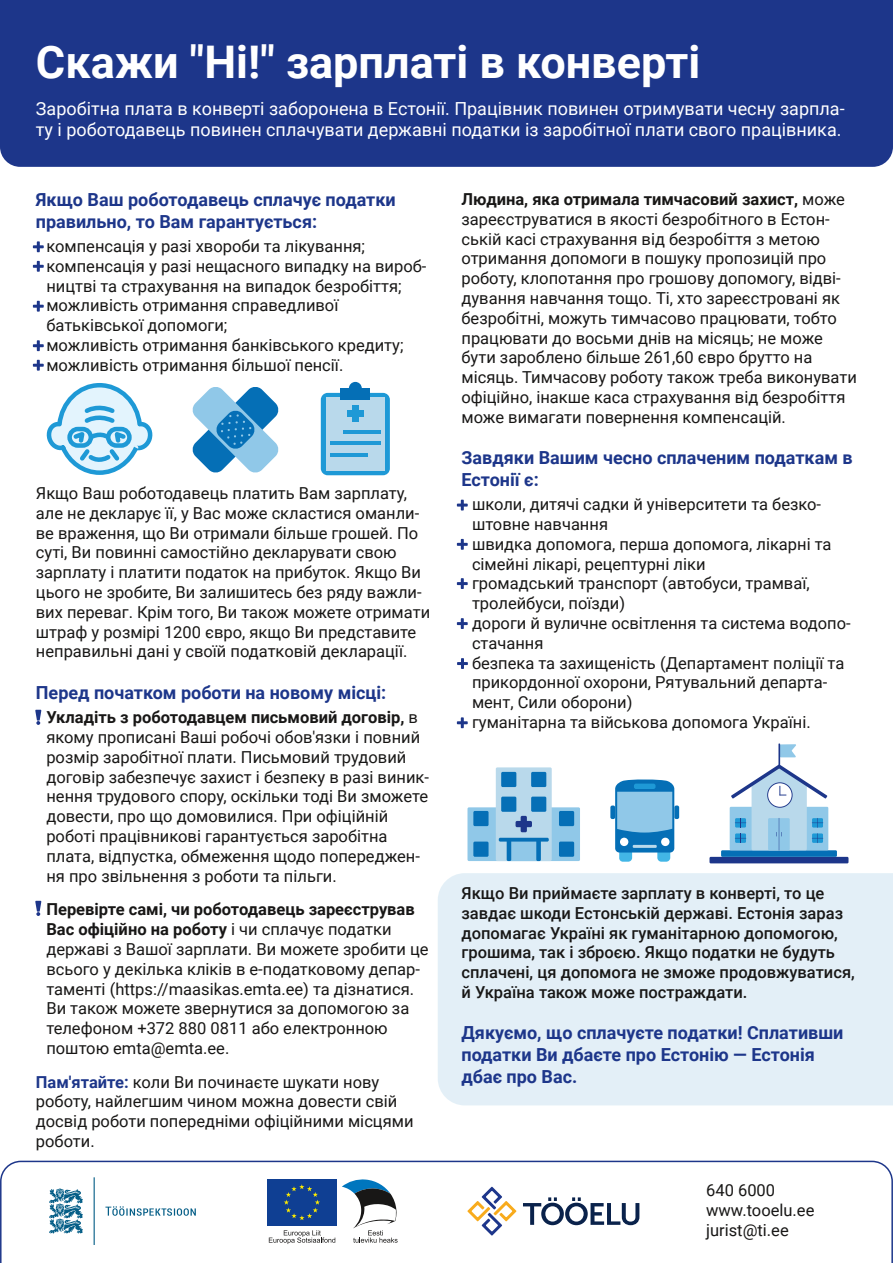
<style>
.page{position:relative;width:893px;height:1263px;background:#fff}
.page>*{position:absolute;margin:0;border:0;box-sizing:border-box;transform-origin:0 0}
.t1{font:700 45px "Roboto";color:#fff}
.t2{font:700 18px/21.6px "Roboto";color:#1d368a}
.t3{font:18px/21.6px "Roboto";color:#fff}
.t4{font:16.5px/19.8px "Roboto";color:#181716}
.t5{font:500 16.5px/19.8px "Roboto";color:#181716}
.s1{font-weight:700}
.s2{font-weight:700;color:#1d368a}
</style>
<div class="page">
<div style="left:0;top:0;width:893px;height:167px;background:#1d368a"></div>
<svg style="left:0;top:1160px;width:893px;height:103px"></svg>
<svg style="left:49px;top:1177px;width:147px;height:68px"></svg>
<svg style="left:523px;top:1197px;width:116px;height:28px"></svg>
<svg style="left:467px;top:1187px;width:49px;height:48px"></svg>
<div style="left:262px;top:1174px;width:139px;height:74px;background:#fff"></div>
<svg style="left:269px;top:1230px;width:66px;height:14px"></svg>
<div style="left:267px;top:1179px;width:70px;height:47px;background:#0f3f93"></div>
<svg style="left:284px;top:1184px;width:36px;height:36px"></svg>
<svg style="left:342px;top:1179px;width:56px;height:64px"></svg>
<svg style="left:33px;top:241px;width:11px;height:11px"></svg>
<svg style="left:33px;top:261px;width:11px;height:11px"></svg>
<svg style="left:33px;top:301px;width:11px;height:11px"></svg>
<svg style="left:33px;top:340px;width:11px;height:11px"></svg>
<svg style="left:33px;top:360px;width:11px;height:11px"></svg>
<div style="left:438px;top:873px;width:455px;height:232px;background:#e3eff7"></div>
<div style="left:321px;top:393px;width:69px;height:82px;background:#1e99d6;border-radius:7px"></div>
<div style="left:326px;top:397px;width:58px;height:74px;background:#b9d9eb"></div>
<div style="left:340px;top:388px;width:30px;height:12px;background:#056fb6"></div>
<div style="left:349px;top:382px;width:13px;height:13px;background:#056fb6;border-radius:50%"></div>
<div style="left:352px;top:405px;width:6px;height:17px;background:#1e99d6"></div>
<div style="left:347px;top:410px;width:17px;height:7px;background:#1e99d6"></div>
<hr style="left:343px;top:430px;width:38px;height:4px;background:#1e99d6">
<hr style="left:330px;top:453px;width:38px;height:3px;background:#1e99d6">
<hr style="left:330px;top:441px;width:51px;height:4px;background:#1e99d6">
<div style="left:467px;top:807px;width:113px;height:54px;background:#90c8e8;border-radius:2px"></div>
<div style="left:496px;top:767px;width:56px;height:94px;background:#b9d9eb;border-radius:2px"></div>
<div style="left:509px;top:840px;width:32px;height:21px;background:#90c8e8;border-radius:2px"></div>
<div style="left:501px;top:772px;width:15px;height:15px;background:#056fb6;border-radius:2px"></div>
<div style="left:501px;top:797px;width:15px;height:15px;background:#056fb6;border-radius:2px"></div>
<div style="left:531px;top:772px;width:15px;height:15px;background:#056fb6;border-radius:2px"></div>
<div style="left:531px;top:797px;width:15px;height:15px;background:#056fb6;border-radius:2px"></div>
<div style="left:473px;top:811px;width:16px;height:15px;background:#056fb6;border-radius:2px"></div>
<div style="left:473px;top:841px;width:16px;height:16px;background:#056fb6;border-radius:2px"></div>
<div style="left:559px;top:811px;width:15px;height:15px;background:#056fb6;border-radius:2px"></div>
<div style="left:559px;top:841px;width:15px;height:16px;background:#056fb6;border-radius:2px"></div>
<div style="left:521px;top:816px;width:6px;height:16px;background:#1d368a;border-radius:2px"></div>
<div style="left:516px;top:821px;width:16px;height:6px;background:#1d368a;border-radius:2px"></div>
<hr style="left:499px;top:838px;width:50px;height:3px;background:#056fb6;border-radius:2px">
<hr style="left:507px;top:840px;width:4px;height:21px;background:#056fb6;border-radius:2px">
<div style="left:536px;top:840px;width:5px;height:21px;background:#056fb6;border-radius:2px"></div>
<svg style="left:192px;top:387px;width:87px;height:86px"></svg>
<svg style="left:46px;top:383px;width:107px;height:92px"></svg>
<svg style="left:780px;top:744px;width:16px;height:13px"></svg>
<hr style="left:778px;top:743px;width:2px;height:22px;background:#1d368a">
<div style="left:709px;top:857px;width:139px;height:6px;background:#1d368a"></div>
<div style="left:721px;top:850px;width:116px;height:7px;background:#056fb6"></div>
<div style="left:730px;top:807px;width:98px;height:43px;background:#90c8e8"></div>
<svg style="left:731px;top:764px;width:96px;height:86px"></svg>
<svg style="left:615px;top:779px;width:59px;height:83px;background:#62aad7"></svg>
<div style="left:634px;top:784px;width:21px;height:5px;background:#1e99d6;border-radius:2px"></div>
<hr style="left:633px;top:845px;width:24px;height:3px;background:#b9d9eb">
<div style="left:620px;top:838px;width:8px;height:8px;background:#fff;border-radius:50%"></div>
<div style="left:661px;top:838px;width:8px;height:8px;background:#fff;border-radius:50%"></div>
<div style="left:610px;top:805px;width:5px;height:14px;background:#056fb6;border-radius:2px"></div>
<div style="left:674px;top:805px;width:5px;height:14px;background:#056fb6;border-radius:2px"></div>
<svg style="left:457px;top:500px;width:11px;height:10px"></svg>
<svg style="left:457px;top:618px;width:11px;height:11px"></svg>
<svg style="left:457px;top:539px;width:11px;height:11px"></svg>
<svg style="left:457px;top:658px;width:11px;height:11px"></svg>
<svg style="left:457px;top:717px;width:11px;height:11px"></svg>
<svg style="left:457px;top:578px;width:11px;height:11px"></svg>
<svg style="left:35px;top:710px;width:6px;height:15px"></svg>
<svg style="left:35px;top:901px;width:6px;height:15px"></svg>
<h1 class="t1" style="left:36px;top:31px;width:666px">Скажи "Ні!" зарплаті в конверті</h1>
<p class="t3" style="left:36px;top:97px;width:810px">Заробітна плата в конверті заборонена в Естонії. Працівник повинен отримувати чесну зарпла&shy;ту і роботодавець повинен сплачувати державні податки із заробітної плати свого працівника.</p>
<p class="t2" style="left:36px;top:188px;width:361px">Якщо Ваш роботодавець сплачує податки правильно, то Вам гарантується:</p>
<p class="t4" style="left:46px;top:236px;width:382px">компенсація у разі хвороби та лікування; компенсація у разі нещасного випадку на вироб&shy;ництві та страхування на випадок безробіття; можливість отримання справедливої батьківської допомоги;<br>можливість отримання банківського кредиту; можливість отримання більшої пенсії.</p>
<p class="t4" style="left:36px;top:483px;width:396px">Якщо Ваш роботодавець платить Вам зарплату, але не декларує її, у Вас може скластися оманли&shy;ве враження, що Ви отримали більше грошей. По суті, Ви повинні самостійно декларувати свою зарплату і платити податок на прибуток. Якщо Ви цього не зробите, Ви залишитесь без ряду важли&shy;вих переваг. Крім того, Ви також можете отримати штраф у розмірі 1200 євро, якщо Ви представите неправильні дані у своїй податковій декларації.</p>
<p class="t2" style="left:36px;top:681px;width:352px">Перед початком роботи на новому місці:</p>
<p class="t4" style="left:46px;top:707px;width:384px"><span class="s1">Укладіть з роботодавцем письмовий договір,</span> в якому прописані Ваші робочі обов'язки і повний розмір заробітної плати. Письмовий трудовий договір забезпечує захист і безпеку в разі виник&shy;нення трудового спору, оскільки тоді Ви зможете довести, про що домовилися. При офіційній роботі працівникові гарантується заробітна плата, відпустка, обмеження щодо попереджен&shy;ня про звільнення з роботи та пільги.</p>
<p class="t4" style="left:46px;top:899px;width:384px"><span class="s1">Перевірте самі, чи роботодавець зареєстрував Вас офіційно на роботу</span> і чи сплачує податки державі з Вашої зарплати. Ви можете зробити це всього у декілька кліків в е-податковому депар&shy;таменті (https://maasikas.emta.ee) та дізнатися.<br>Ви також можете звернутися за допомогою за телефоном +372 880 0811 або електронною поштою emta@emta.ee.</p>
<p class="t4" style="left:36px;top:1071px;width:379px"><span class="s2">Пам'ятайте:</span> коли Ви починаєте шукати нову роботу, найлегшим чином можна довести свій досвід роботи попередніми офіційними місцями роботи.</p>
<p class="t4" style="left:461px;top:189px;width:397px"><span class="s1">Людина, яка отримала тимчасовий захист,</span> може зареєструватися в якості безробітного в Естон&shy;ській касі страхування від безробіття з метою отримання допомоги в пошуку пропозицій про роботу, клопотання про грошову допомогу, відві&shy;дування навчання тощо. Ті, хто зареєстровані як безробітні, можуть тимчасово працювати, тобто працювати до восьми днів на місяць; не може бути зароблено більше 261,60 євро брутто на місяць. Тимчасову роботу також треба виконувати офіційно, інакше каса страхування від безробіття може вимагати повернення компенсацій.</p>
<p class="t2" style="left:461px;top:446px;width:393px">Завдяки Вашим чесно сплаченим податкам в<br>Естонії є:</p>
<p class="t4" style="left:472px;top:494px;width:380px">школи, дитячі садки й університети та безко&shy;штовне навчання<br>швидка допомога, перша допомога, лікарні та сімейні лікарі, рецептурні ліки<br>громадський транспорт (автобуси, трамваї, тролейбуси, поїзди)<br>дороги й вуличне освітлення та система водопо&shy;стачання<br>безпека та захищеність (Департамент поліції та прикордонної охорони, Рятувальний департа&shy;мент, Сили оборони)<br>гуманітарна та військова допомога Україні.</p>
<p class="t5" style="left:461px;top:883px;width:395px">Якщо Ви приймаєте зарплату в конверті, то це завдає шкоди Естонській державі. Естонія зараз допомагає Україні як гуманітарною допомогою, грошима, так і зброєю. Якщо податки не будуть сплачені, ця допомога не зможе продовжуватися, й Україна також може постраждати.</p>
<p class="t2" style="left:461px;top:1021px;width:383px">Дякуємо, що сплачуєте податки! Сплативши податки Ви дбаєте про Естонію — Естонія дбає про Вас.</p>
<p class="t4" style="left:706px;top:1180px;width:110px">640 6000 www.tooelu.ee jurist@ti.ee</p>
</div>
